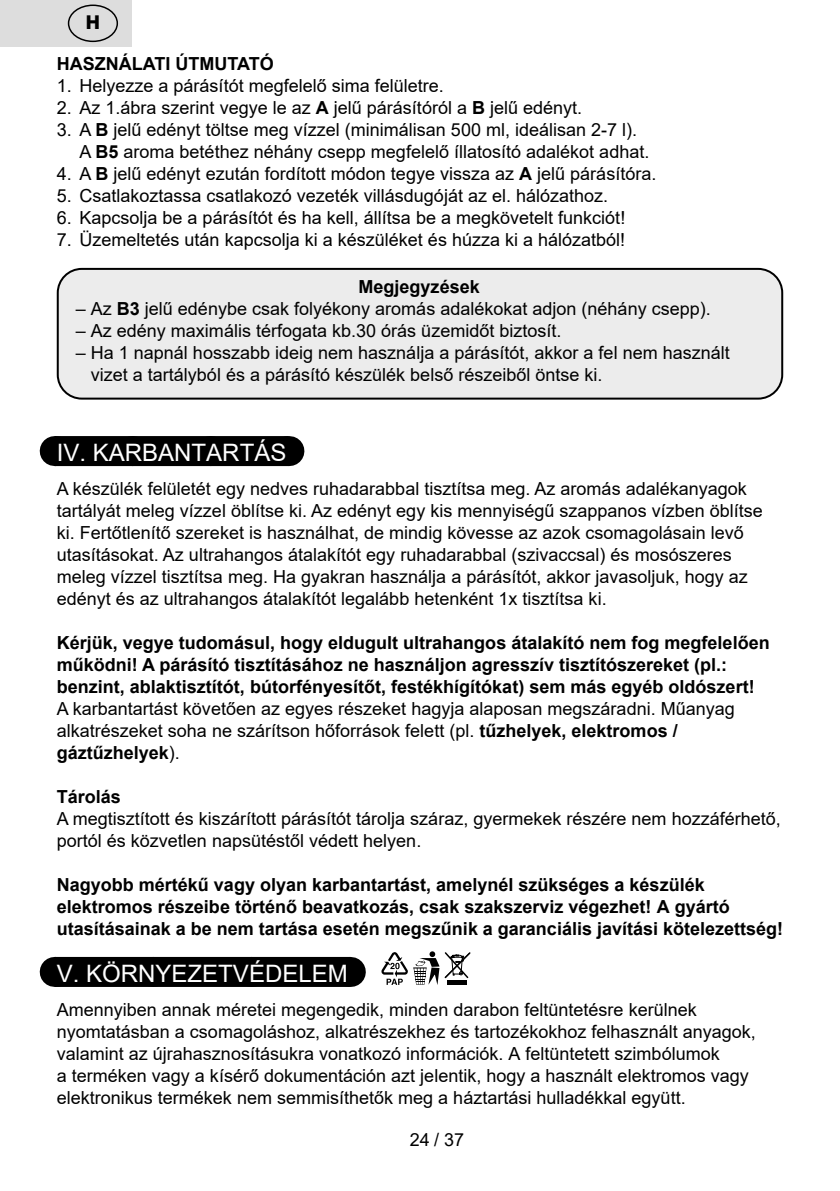
<style>
.page{position:relative;width:840px;height:1191px;background:#fff}
.page>*{position:absolute;margin:0;border:0;box-sizing:border-box;transform-origin:0 0}
.Grafický_nadpis_ETA{font:24px "Arial";color:#fff}
.t1{font:800 19.2px "Helvetica Neue OT";color:#000}
._3_Text{font:18px/22px "Arial";color:#000}
.Normální{font:18px/22px "Arial";color:#000}
._3_Text-2{font:700 18px/22px "Arial";color:#000}
.Normální-2{font:700 18px/22px "Arial";color:#000}
.s1{font-weight:700}
.s2{font-weight:400}
</style>
<div class="page">
<div style="left:55px;top:436px;width:233px;height:30px;background:#000"></div>
<svg style="left:137px;top:436px;width:112px;height:1px"></svg>
<hr style="left:288px;top:436px;width:1px;height:30px;background:#000">
<div style="left:55px;top:957px;width:294px;height:30px;background:#000"></div>
<svg style="left:159px;top:986px;width:141px;height:1px"></svg>
<hr style="left:349px;top:957px;width:1px;height:30px;background:#000">
<div style="left:58px;top:269px;width:723px;height:129px;background:#ececec;border-radius:24px"></div>
<div style="left:57px;top:268px;width:725px;height:131px;border:2px solid #000;border-radius:24px"></div>
<svg style="left:381px;top:951px;width:89px;height:34px"></svg>
<div style="left:0;top:0;width:131px;height:47px;background:#ddd"></div>
<div style="left:68px;top:5px;width:50px;height:37px;border:1px solid #000;border-radius:50%"></div>
<p class="t1" style="left:86px;top:11px;width:16px">H</p>
<p class="_3_Text-2" style="left:57px;top:53px;width:218px">HASZNÁLATI ÚTMUTATÓ</p>
<p class="_3_Text" style="left:57px;top:74px;width:388px">1. Helyezze a párásítót megfelelő sima felületre.</p>
<p class="_3_Text" style="left:57px;top:96px;width:526px">2. Az 1.ábra szerint vegye le az <span class="s1">A</span> jelű párásítóról a <span class="s1">B</span> jelű edényt.</p>
<p class="_3_Text" style="left:79px;top:118px;width:571px;text-indent:-23px">3. A <span class="s1">B</span> jelű edényt töltse meg vízzel (minimálisan 500 ml, ideálisan 2-7 l).<br>A <span class="s1">B5</span> aroma betéthez néhány csepp megfelelő íllatosító adalékot adhat.</p>
<p class="_3_Text" style="left:57px;top:162px;width:600px">4. A <span class="s1">B</span> jelű edényt ezután fordított módon tegye vissza az <span class="s1">A</span> jelű párásítóra.</p>
<p class="_3_Text" style="left:57px;top:184px;width:552px">5. Csatlakoztassa csatlakozó vezeték villásdugóját az el. hálózathoz.</p>
<p class="_3_Text" style="left:57px;top:206px;width:569px">6. Kapcsolja be a párásítót és ha kell, állítsa be a megkövetelt funkciót!</p>
<p class="_3_Text" style="left:57px;top:228px;width:569px">7. Üzemeltetés után kapcsolja ki a készüléket és húzza ki a hálózatból!</p>
<p class="Normální-2" style="left:358px;top:276px;width:123px">Megjegyzések</p>
<p class="Normální" style="left:76px;top:298px;width:636px">– Az <span class="s1">B3</span> jelű edénybe csak folyékony aromás adalékokat adjon (néhány csepp).</p>
<p class="Normální" style="left:76px;top:320px;width:487px">– Az edény maximális térfogata kb.30 órás üzemidőt biztosít.</p>
<p class="Normální" style="left:91px;top:342px;width:640px;text-indent:-15px">– Ha 1 napnál hosszabb ideig nem használja a párásítót, akkor a fel nem használt vizet a tartályból és a párásító készülék belső részeiből öntse ki.</p>
<p class="Grafický_nadpis_ETA" style="left:57px;top:436px;width:231px">IV. KARBANTARTÁS</p>
<p class="_3_Text" style="left:57px;top:477px;width:707px">A készülék felületét egy nedves ruhadarabbal tisztítsa meg. Az aromás adalékanyagok tartályát meleg vízzel öblítse ki. Az edényt egy kis mennyiségű szappanos vízben öblítse ki. Fertőtlenítő szereket is használhat, de mindig kövesse az azok csomagolásain levő utasításokat. Az ultrahangos átalakítót egy ruhadarabbal (szivaccsal) és mosószeres meleg vízzel tisztítsa meg. Ha gyakran használja a párásítót, akkor javasoljuk, hogy az edényt és az ultrahangos átalakítót legalább hetenként 1x tisztítsa ki.</p>
<p class="_3_Text-2" style="left:57px;top:631px;width:714px">Kérjük, vegye tudomásul, hogy eldugult ultrahangos átalakító nem fog megfelelően működni! A párásító tisztításához ne használjon agresszív tisztítószereket (pl.: benzint, ablaktisztítót, bútorfényesítőt, festékhígítókat) sem más egyéb oldószert!<br><span class="s2">A karbantartást követően az egyes részeket hagyja alaposan megszáradni. Műanyag alkatrészeket soha ne szárítson hőforrások felett (pl.</span> tűzhelyek, elektromos / gáztűzhelyek<span class="s2">).</span></p>
<p class="_3_Text-2" style="left:57px;top:785px;width:66px">Tárolás</p>
<p class="_3_Text" style="left:57px;top:807px;width:725px">A megtisztított és kiszárított párásítót tárolja száraz, gyermekek részére nem hozzáférhető, portól és közvetlen napsütéstől védett helyen.</p>
<p class="Normální-2" style="left:57px;top:873px;width:727px">Nagyobb mértékű vagy olyan karbantartást, amelynél szükséges a készülék elektromos részeibe történő beavatkozás, csak szakszerviz végezhet! A gyártó utasításainak a be nem tartása esetén megszűnik a garanciális javítási kötelezettség!</p>
<p class="Grafický_nadpis_ETA" style="left:57px;top:957px;width:292px">V. KÖRNYEZETVÉDELEM</p>
<p class="Normální" style="left:57px;top:998px;width:700px">Amennyiben annak méretei megengedik, minden darabon feltüntetésre kerülnek nyomtatásban a csomagoláshoz, alkatrészekhez és tartozékokhoz felhasznált anyagok, valamint az újrahasznosításukra vonatkozó információk. A feltüntetett szimbólumok<br>a terméken vagy a kísérő dokumentáción azt jelentik, hogy a használt elektromos vagy elektronikus termékek nem semmisíthetők meg a háztartási hulladékkal együtt.</p>
<p class="_3_Text" style="left:410px;top:1128px;width:56px">24 / 37</p>
</div>
